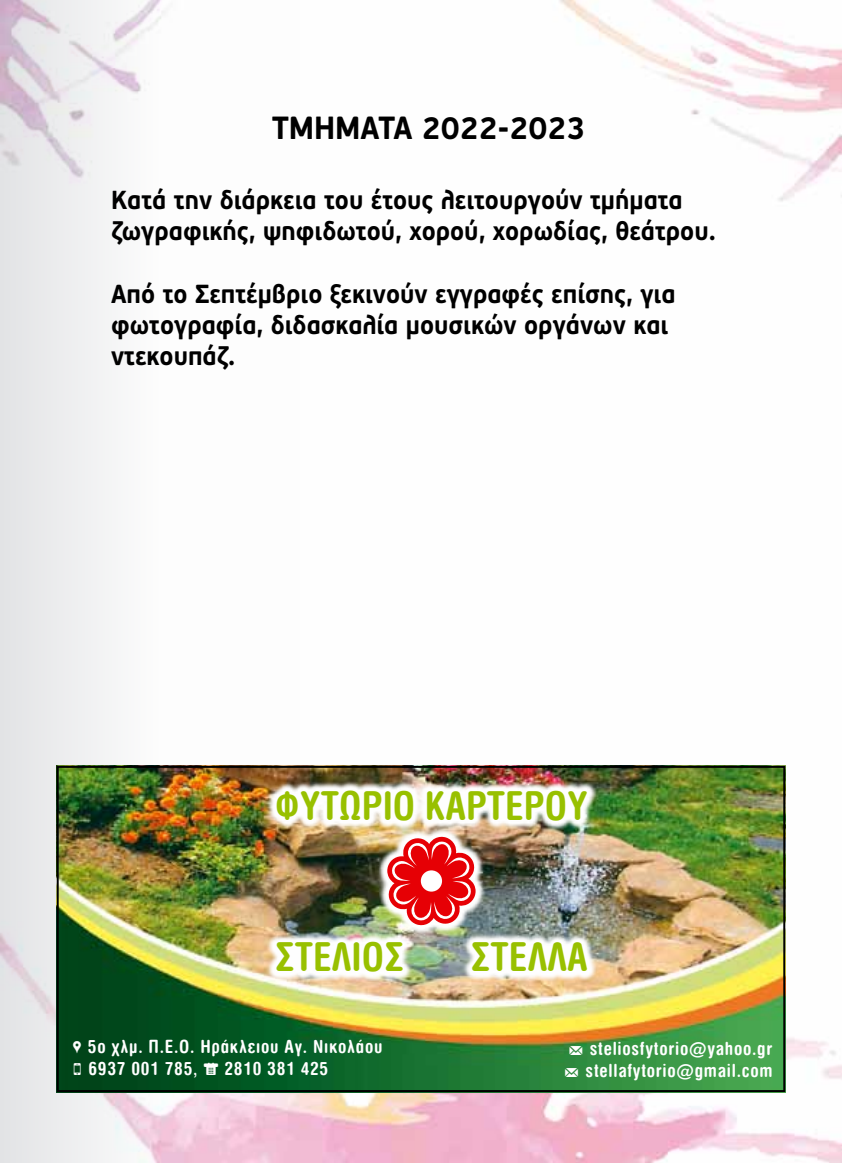
<style>
.page{position:relative;width:842px;height:1163px;background:#fff}
.page>*{position:absolute;margin:0;border:0;box-sizing:border-box;transform-origin:0 0}
.t1{font:700 39.2px "CF Smooth Cond";color:#98c000}
.t2{font:700 32px "PF Beau Sans Pro";color:#000;scale:.91 1}
.t3{font:700 26px/31.2px "PF Beau Sans Pro";color:#000;scale:.91 1}
.t4{font:700 18px/21.6px "CF Smooth Cond";letter-spacing:.04em;color:#fff}
.s1{font-family:"Modern Pictograms";font-weight:400}
</style>
<div class="page">
<img style="left:299px;top:0;width:543px;height:1162px">
<svg style="left:0;top:0;width:299px;height:1162px"></svg>
<img style="left:60px;top:768px;width:722px;height:320px">
<div style="left:57px;top:765px;width:728px;height:326px;border:2px solid #000"></div>
<img style="left:265px;top:779px;width:331px;height:201px">
<img style="left:387px;top:836px;width:89px;height:89px">
<div style="left:421px;top:870px;width:21px;height:21px;background:#fff;border-radius:50%"></div>
<p class="t2" style="left:272px;top:108px;width:346px">ΤΜΗΜΑΤΑ 2022-2023</p>
<p class="t3" style="left:111px;top:185px;width:666px">Κατά την διάρκεια του έτους λειτουργούν τμήματα ζωγραφικής, ψηφιδωτού, χορού, χορωδίας, θεάτρου.</p>
<p class="t3" style="left:111px;top:278px;width:622px">Από το Σεπτέμβριο ξεκινούν εγγραφές επίσης, για φωτογραφία, διδασκαλία μουσικών οργάνων και ντεκουπάζ.</p>
<h1 class="t1" style="left:275px;top:783px;width:314px">ΦΥΤΩΡΙΟ ΚΑΡΤΕΡΟΥ</h1>
<h1 class="t1" style="left:275px;top:934px;width:131px">ΣΤΕΛΙΟΣ</h1>
<h1 class="t1" style="left:471px;top:934px;width:119px">ΣΤΕΛΛΑ</h1>
<p class="t4" style="left:72px;top:1035px;width:312px"><span class="s1">,</span> 5ο χλμ. Π.Ε.Ο. Ηράκλειου Αγ. Νικολάου<br><span class="s1">O</span> 6937 001 785, <span class="s1">c</span> 2810 381 425</p>
<p class="t4" style="left:563px;top:1037px;width:211px"><span class="s1">m</span> steliosfytorio@yahoo.gr <span class="s1">m</span> stellafytorio@gmail.com</p>
</div>
